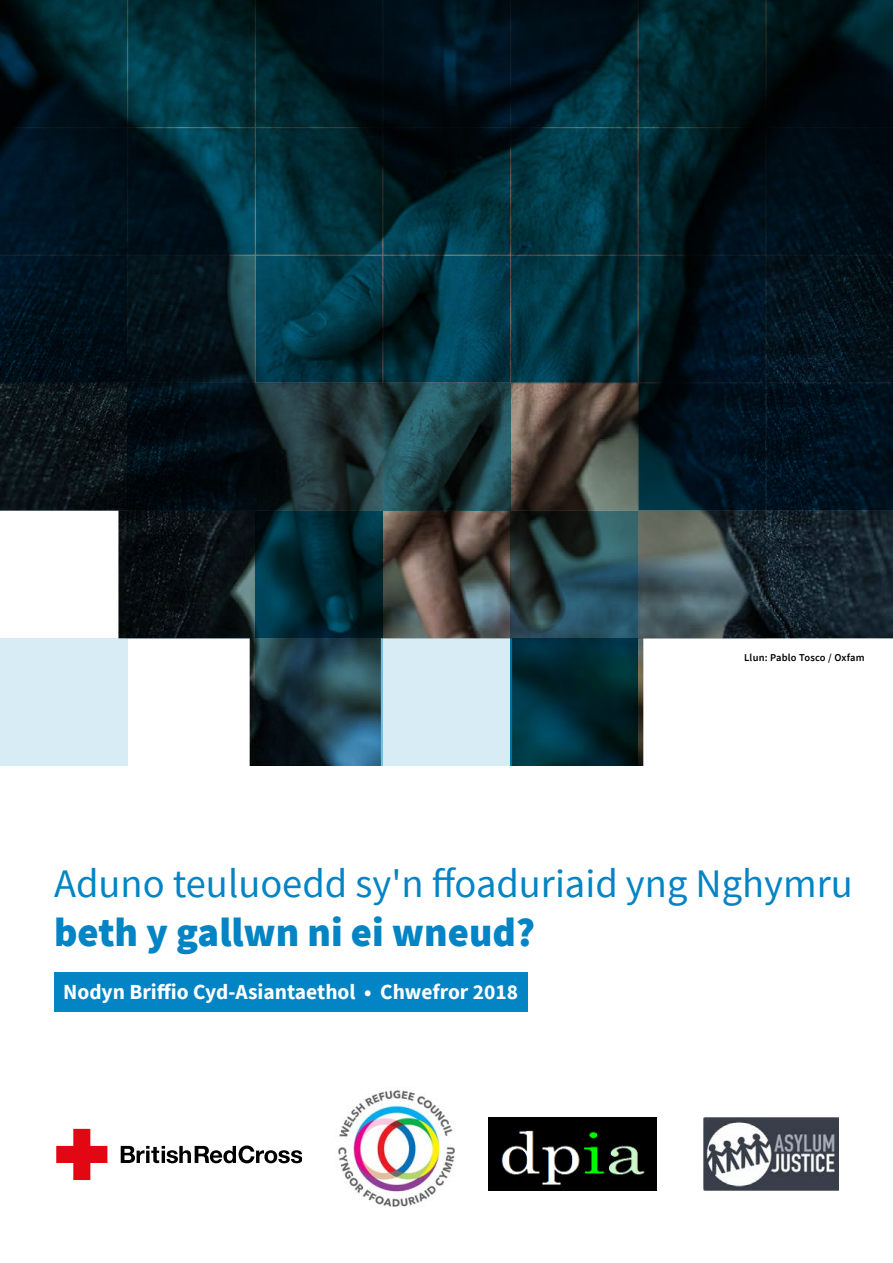
<style>
.page{position:relative;width:893px;height:1263px;background:#fff}
.page>*{position:absolute;margin:0;border:0;box-sizing:border-box;transform-origin:0 0}
.t1{font:40.5px "Source Sans Pro";color:#0384c5}
.t2{font:900 40.5px "Source Sans Pro";color:#0384c5}
.t3{font:700 21.45px "Source Sans Pro";color:#fff}
.t4{font:600 10.5px "Source Sans Pro";letter-spacing:.02em;color:#000}
</style>
<div class="page">
<img style="left:0;top:0;width:893px;height:766px">
<div style="left:54px;top:972px;width:473px;height:40px;background:#0384c5"></div>
<svg style="left:56px;top:1129px;width:51px;height:51px"></svg>
<svg style="left:121px;top:1145px;width:181px;height:18px"></svg>
<img style="left:338px;top:1090px;width:117px;height:117px">
<img style="left:488px;top:1117px;width:168px;height:74px">
<img style="left:704px;top:1117px;width:135px;height:74px">
<p class="t4" style="left:744px;top:651px;width:122px">Llun: Pablo Tosco / Oxfam</p>
<h1 class="t1" style="left:54px;top:858px;width:800px">Aduno teuluoedd sy'n ffoaduriaid yng Nghymru</h1>
<h1 class="t2" style="left:54px;top:904px;width:483px">beth y gallwn ni ei wneud?</h1>
<p class="t3" style="left:63px;top:977px;width:456px">Nodyn Briffio Cyd-Asiantaethol • Chwefror 2018</p>
</div>
